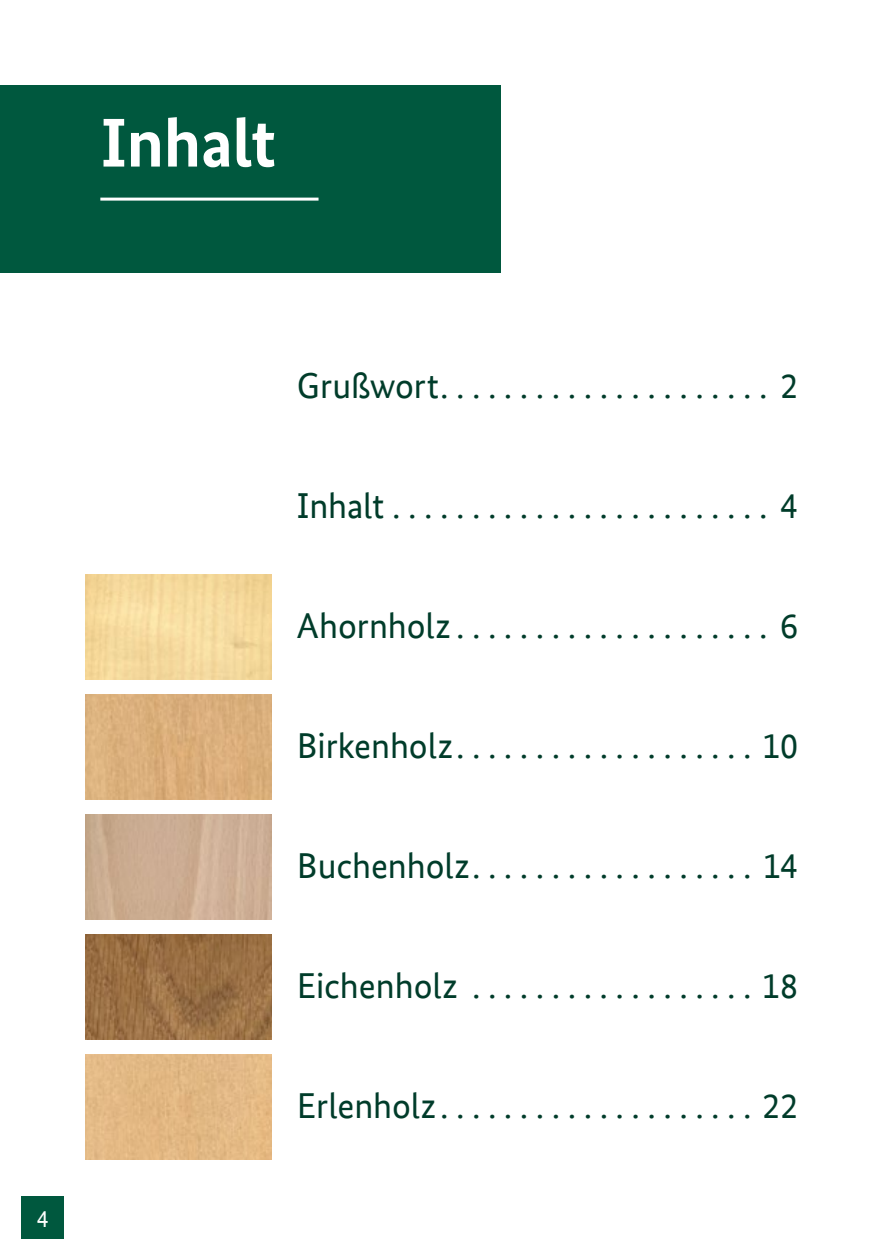
<style>
.page{position:relative;width:893px;height:1259px;background:#fff}
.page>*{position:absolute;margin:0;border:0;box-sizing:border-box;transform-origin:0 0}
.t1{font:700 69px "Bundes Sans Office";letter-spacing:-.005em;color:#fff}
.t2{font:36px "Bundes Sans Office";letter-spacing:-.005em;color:#003c2a}
.t3{font:24px "Bundes Sans Office";color:#fff}
</style>
<div class="page">
<div style="left:0;top:85px;width:501px;height:187px;background:#00583e"></div>
<hr style="left:100px;top:198px;width:219px;height:3px;background:#fff">
<img style="left:85px;top:694px;width:187px;height:105px">
<img style="left:85px;top:814px;width:187px;height:105px">
<img style="left:85px;top:934px;width:187px;height:105px">
<div style="left:85px;top:1054px;width:187px;height:105px;background:#e3b984"></div>
<div style="left:21px;top:1196px;width:43px;height:43px;background:#00583e"></div>
<h2 class="t1" style="left:100px;top:103px;width:177px">Inhalt</h2>
<p class="t3" style="left:37px;top:1205px;width:13px">4</p>
<p class="t2" style="left:297px;top:365px;width:503px">Grußwort . . . . . . . . . . . . . . . . . . . . . 2</p>
<p class="t2" style="left:297px;top:485px;width:503px">Inhalt . . . . . . . . . . . . . . . . . . . . . . . . 4</p>
<p class="t2" style="left:297px;top:605px;width:503px">Ahornholz . . . . . . . . . . . . . . . . . . . . 6</p>
<p class="t2" style="left:297px;top:725px;width:503px">Birkenholz . . . . . . . . . . . . . . . . . . . 10</p>
<p class="t2" style="left:297px;top:845px;width:503px">Buchenholz . . . . . . . . . . . . . . . . . . 14</p>
<p class="t2" style="left:297px;top:965px;width:503px">Eichenholz . . . . . . . . . . . . . . . . . . 18</p>
<p class="t2" style="left:297px;top:1085px;width:503px">Erlenholz . . . . . . . . . . . . . . . . . . . . 22</p>
</div>
